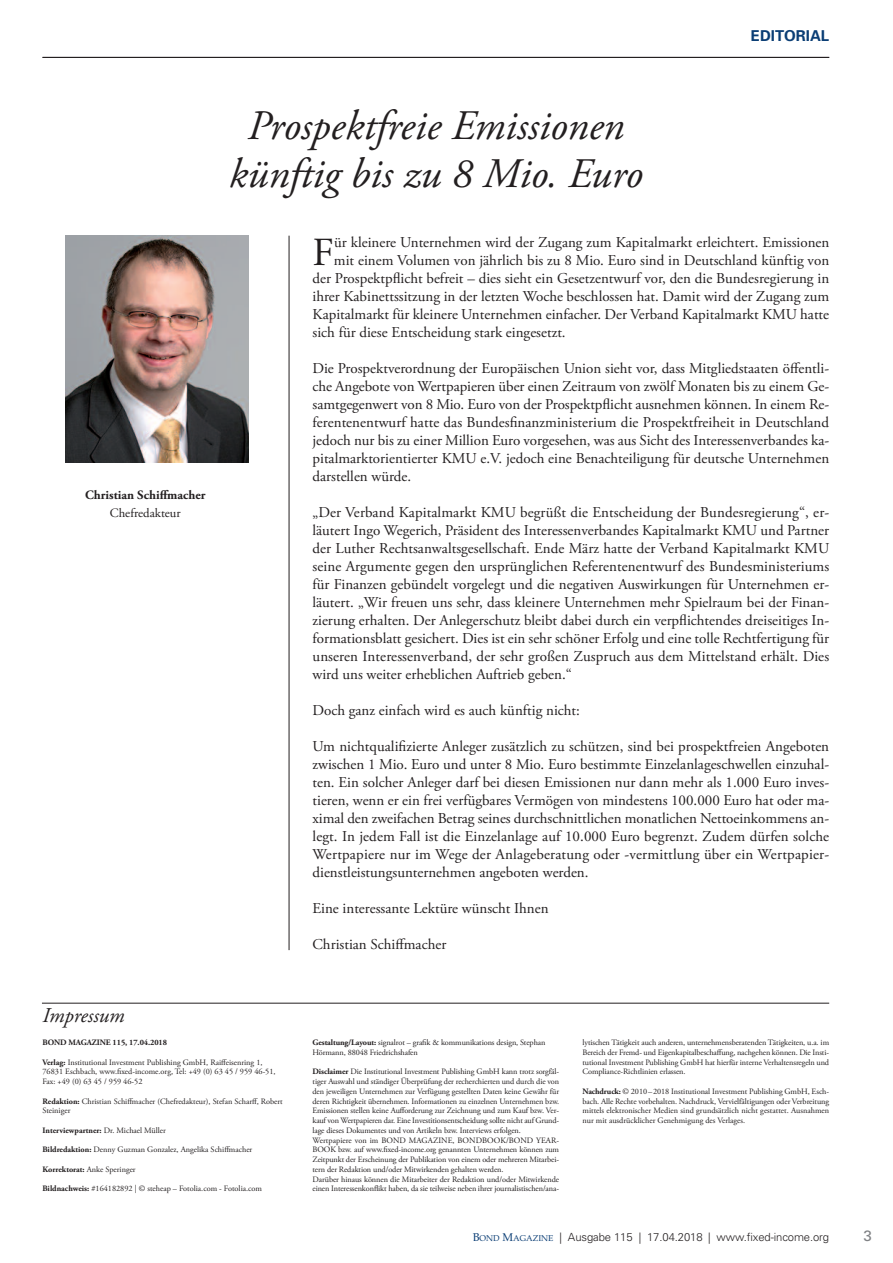
<style>
.page{position:relative;width:893px;height:1263px;background:#fff}
.page>*{position:absolute;margin:0;border:0;box-sizing:border-box;transform-origin:0 0}
.t1{font:italic 42px/48px "Adobe Garamond Pro";color:#231f20;text-align:center}
.t2{font:39.75px "Adobe Garamond Pro";color:#231f20}
.t3{font:italic 21px "Adobe Garamond Pro";color:#231f20}
.t4{font:15px/18px "Adobe Garamond Pro";color:#231f20;text-align:justify}
.t5{font:700 15px "Univers";color:#0b3e75}
.t6{font:15px "Univers";color:#808285}
.t7{font:700 12.75px "Adobe Garamond Pro";color:#231f20}
.t8{font:12.75px "Adobe Garamond Pro";color:#231f20}
.t9{font:300 11.25px "Univers";letter-spacing:-.01em;color:#231f20}
.t10{font:8.25px/9.8px "Adobe Garamond Pro";letter-spacing:-.01em;color:#231f20}
.t11{font:700 8.25px "Adobe Garamond Pro";letter-spacing:-.01em;color:#231f20}
.s1{font-weight:700}
.s2{font-weight:400}
.s3{font-family:"Book Antiqua";font-weight:400;color:#0b3e75}
.s4{font-family:"Book Antiqua";font-weight:400;font-size:8.4px;color:#0b3e75}
</style>
<div class="page">
<hr style="left:43px;top:57px;width:786px;height:1px;background:#231f20">
<hr style="left:42px;top:1003px;width:787px;height:1px;background:#231f20">
<hr style="left:289px;top:236px;width:1px;height:714px;background:#231f20">
<img style="left:65px;top:236px;width:184px;height:226px">
<p class="t5" style="left:751px;top:30px;width:80px">EDITORIAL</p>
<p class="t7" style="left:85px;top:490px;width:122px">Christian Schiffmacher</p>
<p class="t8" style="left:110px;top:508px;width:72px">Chefredakteur</p>
<h1 class="t1" style="left:229px;top:105px;width:416px">Prospektfreie Emissionen künftig bis zu 8 Mio. Euro</h1>
<h2 class="t2" style="left:313px;top:237px;width:23px">F</h2>
<p class="t4" style="left:334px;top:235px;width:497px">ür kleinere Unternehmen wird der Zugang zum Kapitalmarkt erleichtert. Emissionen</p>
<p class="t4" style="left:334px;top:253px;width:497px">mit einem Volumen von jährlich bis zu 8 Mio. Euro sind in Deutschland künftig von</p>
<p class="t4" style="left:313px;top:271px;width:518px">der Prospektpflicht befreit – dies sieht ein Gesetzentwurf vor, den die Bundesregierung in</p>
<p class="t4" style="left:313px;top:289px;width:518px">ihrer Kabinettssitzung in der letzten Woche beschlossen hat. Damit wird der Zugang zum</p>
<p class="t4" style="left:313px;top:307px;width:518px">Kapitalmarkt für kleinere Unternehmen einfacher. Der Verband Kapitalmarkt KMU hatte</p>
<p class="t4" style="left:313px;top:325px;width:255px">sich für diese Entscheidung stark eingesetzt.</p>
<p class="t4" style="left:313px;top:361px;width:518px">Die Prospektverordnung der Europäischen Union sieht vor, dass Mitgliedstaaten öffentli&shy;che Angebote von Wertpapieren über einen Zeitraum von zwölf Monaten bis zu einem Ge&shy;samtgegenwert von 8 Mio. Euro von der Prospektpflicht ausnehmen können. In einem Re&shy;ferentenentwurf hatte das Bundesfinanzministerium die Prospektfreiheit in Deutschland jedoch nur bis zu einer Million Euro vorgesehen, was aus Sicht des Interessenverbandes ka&shy;pitalmarktorientierter KMU e.V. jedoch eine Benachteiligung für deutsche Unternehmen darstellen würde.</p>
<p class="t4" style="left:313px;top:505px;width:518px">„Der Verband Kapitalmarkt KMU begrüßt die Entscheidung der Bundesregierung“, er&shy;läutert Ingo Wegerich, Präsident des Interessenverbandes Kapitalmarkt KMU und Partner der Luther Rechtsanwaltsgesellschaft. Ende März hatte der Verband Kapitalmarkt KMU seine Argumente gegen den ursprünglichen Referentenentwurf des Bundesministeriums für Finanzen gebündelt vorgelegt und die negativen Auswirkungen für Unternehmen er&shy;läutert. „Wir freuen uns sehr, dass kleinere Unternehmen mehr Spielraum bei der Finan&shy;zierung erhalten. Der Anlegerschutz bleibt dabei durch ein verpflichtendes dreiseitiges In&shy;formationsblatt gesichert. Dies ist ein sehr schöner Erfolg und eine tolle Rechtfertigung für unseren Interessenverband, der sehr großen Zuspruch aus dem Mittelstand erhält. Dies wird uns weiter erheblichen Auftrieb geben.“</p>
<p class="t4" style="left:313px;top:703px;width:269px">Doch ganz einfach wird es auch künftig nicht:</p>
<p class="t4" style="left:313px;top:739px;width:518px">Um nichtqualifizierte Anleger zusätzlich zu schützen, sind bei prospektfreien Angeboten zwischen 1 Mio. Euro und unter 8 Mio. Euro bestimmte Einzelanlageschwellen einzuhal&shy;ten. Ein solcher Anleger darf bei diesen Emissionen nur dann mehr als 1.000 Euro inves&shy;tieren, wenn er ein frei verfügbares Vermögen von mindestens 100.000 Euro hat oder ma&shy;ximal den zweifachen Betrag seines durchschnittlichen monatlichen Nettoeinkommens an&shy;legt. In jedem Fall ist die Einzelanlage auf 10.000 Euro begrenzt. Zudem dürfen solche Wertpapiere nur im Wege der Anlageberatung oder -vermittlung über ein Wertpapier&shy;dienstleistungsunternehmen angeboten werden.</p>
<p class="t4" style="left:313px;top:901px;width:238px">Eine interessante Lektüre wünscht Ihnen</p>
<p class="t4" style="left:313px;top:937px;width:135px">Christian Schiffmacher</p>
<h3 class="t3" style="left:43px;top:1007px;width:84px">Impressum</h3>
<p class="t11" style="left:43px;top:1039px;width:126px">BOND MAGAZINE 115, 17.04.2018</p>
<p class="t10" style="left:43px;top:1058px;width:235px"><span class="s1">Verlag:</span> Institutional Investment Publishing GmbH, Raiffeisenring 1,<br>76831 Eschbach, www.fixed-income.org, Tel: +49 (0) 63 45 / 959 46-51,<br>Fax: +49 (0) 63 45 / 959 46-52</p>
<p class="t10" style="left:43px;top:1097px;width:242px"><span class="s1">Redaktion:</span> Christian Schiffmacher (Chefredakteur), Stefan Scharff, Robert<br>Steiniger</p>
<p class="t11" style="left:43px;top:1127px;width:125px">Interviewpartner: <span class="s2">Dr. Michael Müller</span></p>
<p class="t10" style="left:43px;top:1146px;width:211px"><span class="s1">Bildredaktion:</span> Denny Guzman Gonzalez, Angelika Schiffmacher</p>
<p class="t10" style="left:43px;top:1165px;width:95px"><span class="s1">Korrektorat:</span> Anke Speringer</p>
<p class="t10" style="left:43px;top:1185px;width:221px"><span class="s1">Bildnachweis:</span> #164182892 | © steheap – Fotolia.com - Fotolia.com</p>
<p class="t10" style="left:313px;top:1038px;width:234px"><span class="s1">Gestaltung/Layout:</span> signalrot – grafik &amp; kommunikations design, Stephan<br>Hörmann, 88048 Friedrichshafen</p>
<p class="t10" style="left:312px;top:1068px;width:248px"><span class="s1">Disclaimer</span> Die Institutional Investment Publishing GmbH kann trotz sorgfäl&shy;tiger Auswahl und ständiger Überprüfung der recherchierten und durch die von den jeweiligen Unternehmen zur Verfügung gestellten Daten keine Gewähr für deren Richtigkeit übernehmen. Informationen zu einzelnen Unternehmen bzw.<br>Emissionen stellen keine Aufforderung zur Zeichnung und zum Kauf bzw. Ver&shy;kauf von Wertpapieren dar. Eine Investitionsentscheidung sollte nicht auf Grund&shy;lage dieses Dokumentes und von Artikeln bzw. Interviews erfolgen.<br>Wertpapiere von im BOND MAGAZINE, BONDBOOK/BOND YEAR-BOOK bzw. auf www.fixed-income.org genannten Unternehmen können zum Zeitpunkt der Erscheinung der Publikation von einem oder mehreren Mitarbei&shy;tern der Redaktion und/oder Mitwirkenden gehalten werden.<br>Darüber hinaus können die Mitarbeiter der Redaktion und/oder Mitwirkende einen Interessenkonflikt haben, da sie teilweise neben ihrer journalistischen/ana-</p>
<p class="t10" style="left:582px;top:1038px;width:248px;text-align:justify">lytischen Tätigkeit auch anderen, unternehmensberatenden Tätigkeiten, u.a. im Bereich der Fremd- und Eigenkapitalbeschaffung, nachgehen können. Die Insti&shy;tutional Investment Publishing GmbH hat hierfür interne Verhaltensregeln und Compliance-Richtlinien erlassen.</p>
<p class="t10" style="left:582px;top:1087px;width:248px;text-align:justify"><span class="s1">Nachdruck:</span> © 2010–2018 Institutional Investment Publishing GmbH, Esch&shy;bach. Alle Rechte vorbehalten. Nachdruck, Vervielfältigungen oder Verbreitung mittels elektronischer Medien sind grundsätzlich nicht gestattet. Ausnahmen nur mit ausdrücklicher Genehmigung des Verlages.</p>
<p class="t9" style="left:473px;top:1233px;width:358px"><span class="s3">B</span><span class="s4">OND</span> <span class="s3">M</span><span class="s4">AGAZINE</span> | Ausgabe 115 | 17.04.2018 | www.fixed-income.org</p>
<p class="t6" style="left:863px;top:1230px;width:10px">3</p>
</div>
